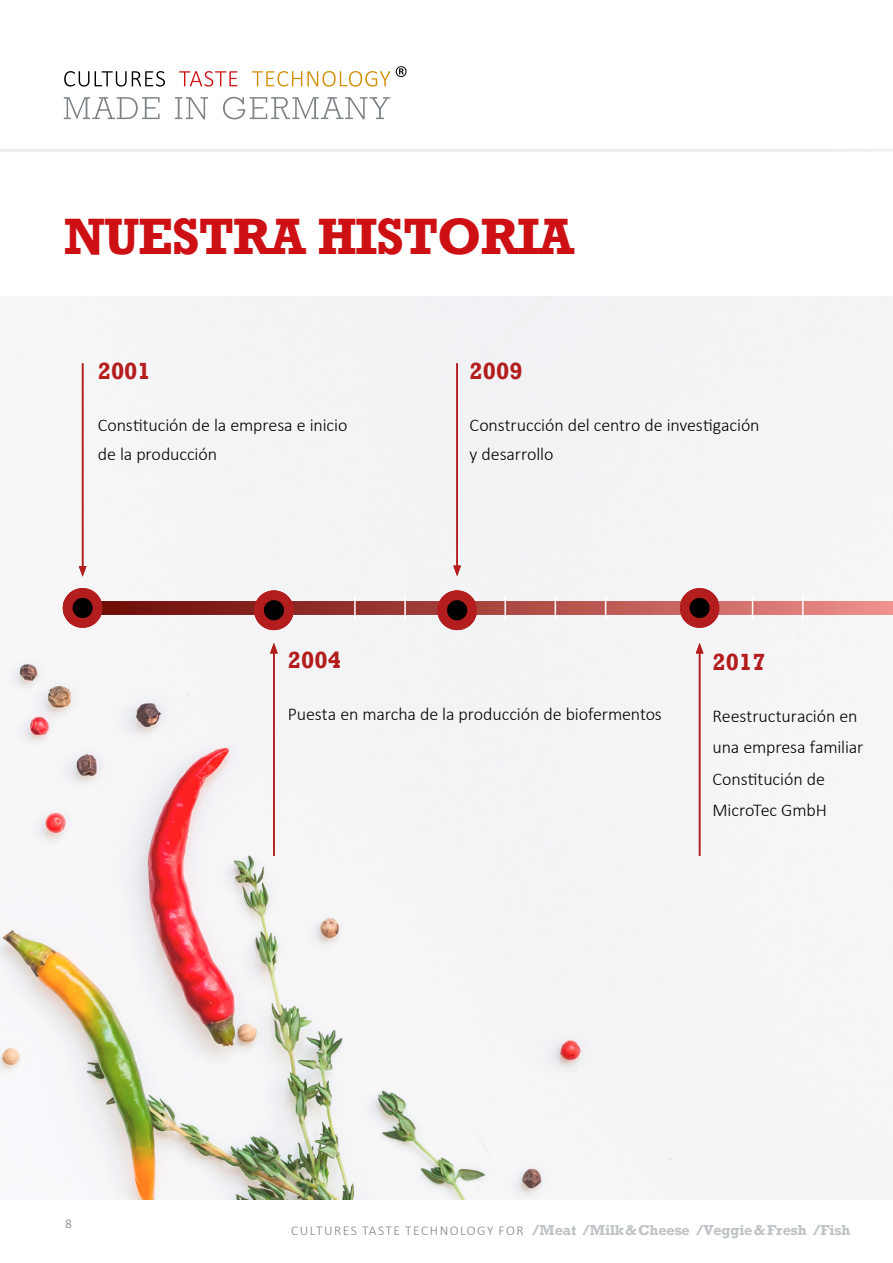
<style>
.page{position:relative;width:893px;height:1263px;background:#fff}
.page>*{position:absolute;margin:0;border:0;box-sizing:border-box;transform-origin:0 0}
.t1{font:700 48px "Rockwell Nova";letter-spacing:-.02em;color:#cd1013}
.t2{font:700 24px "Rockwell";color:#b31d1d}
.t3{font:300 18px/31.5px "Calibri";letter-spacing:-.005em;color:#000}
.t4{font:700 13.5px "Rockwell Nova";letter-spacing:-.01em;color:#bec3c6}
.t5{font:300 13.5px "Calibri";color:#7c8286}
.s1{font-family:"Calibri";font-weight:300;color:#7c8286}
</style>
<div class="page">
<img style="left:0;top:296px;width:893px;height:903px">
<hr style="left:82px;top:363px;width:1px;height:205px;background:#b31d1d">
<svg style="left:79px;top:566px;width:7px;height:11px"></svg>
<hr style="left:273px;top:651px;width:2px;height:205px;background:#b31d1d">
<svg style="left:270px;top:643px;width:8px;height:10px"></svg>
<hr style="left:699px;top:651px;width:1px;height:205px;background:#b31d1d">
<svg style="left:696px;top:643px;width:7px;height:10px"></svg>
<hr style="left:456px;top:363px;width:2px;height:205px;background:#b31d1d">
<svg style="left:453px;top:566px;width:8px;height:10px"></svg>
<svg style="left:64px;top:597px;width:829px;height:22px"></svg>
<hr style="left:404px;top:597px;width:2px;height:22px;background:#fff">
<hr style="left:354px;top:597px;width:2px;height:22px;background:#fff">
<div style="left:254px;top:590px;width:40px;height:40px;background:#b31d1d;border-radius:50%"></div>
<div style="left:264px;top:600px;width:20px;height:20px;background:#000;border-radius:50%"></div>
<div style="left:437px;top:590px;width:40px;height:40px;background:#b31d1d;border-radius:50%"></div>
<div style="left:447px;top:600px;width:20px;height:20px;background:#000;border-radius:50%"></div>
<div style="left:680px;top:588px;width:39px;height:40px;background:#b31d1d;border-radius:50%"></div>
<div style="left:689px;top:598px;width:21px;height:20px;background:#000;border-radius:50%"></div>
<div style="left:63px;top:588px;width:39px;height:40px;background:#b31d1d;border-radius:50%"></div>
<div style="left:73px;top:598px;width:20px;height:20px;background:#000;border-radius:50%"></div>
<hr style="left:0;top:149px;width:893px;height:3px;background:#ebedee">
<svg style="left:64px;top:71px;width:25px;height:16px"></svg>
<svg style="left:95px;top:71px;width:70px;height:16px"></svg>
<svg style="left:179px;top:71px;width:58px;height:16px"></svg>
<svg style="left:252px;top:71px;width:138px;height:16px"></svg>
<svg style="left:64px;top:97px;width:96px;height:22px"></svg>
<svg style="left:175px;top:97px;width:33px;height:22px"></svg>
<svg style="left:223px;top:97px;width:167px;height:22px"></svg>
<svg style="left:396px;top:66px;width:11px;height:11px"></svg>
<h1 class="t1" style="left:64px;top:206px;width:512px">NUESTRA HISTORIA</h1>
<h2 class="t2" style="left:98px;top:356px;width:54px">2001</h2>
<p class="t3" style="left:98px;top:411px;width:251px;line-height:28.5px">Constitución de la empresa e inicio de la producción</p>
<h2 class="t2" style="left:470px;top:356px;width:54px">2009</h2>
<p class="t3" style="left:470px;top:411px;width:292px;line-height:28.5px">Construcción del centro de investigación y desarrollo</p>
<p class="t5" style="left:65px;top:1215px;width:8px">8</p>
<h2 class="t2" style="left:288px;top:646px;width:54px">2004</h2>
<p class="t3" style="left:288px;top:698px;width:375px">Puesta en marcha de la producción de biofermentos</p>
<h2 class="t2" style="left:713px;top:647px;width:54px">2017</h2>
<p class="t3" style="left:713px;top:700px;width:152px">Reestructuración en una empresa familiar<br>Constitución de<br>MicroTec GmbH</p>
<p class="t4" style="left:291px;top:1221px;width:561px"><span class="s1">CULTURES TASTE TECHNOLOGY FOR</span> /Meat /Milk&amp;Cheese /Veggie&amp;Fresh /Fish</p>
</div>
